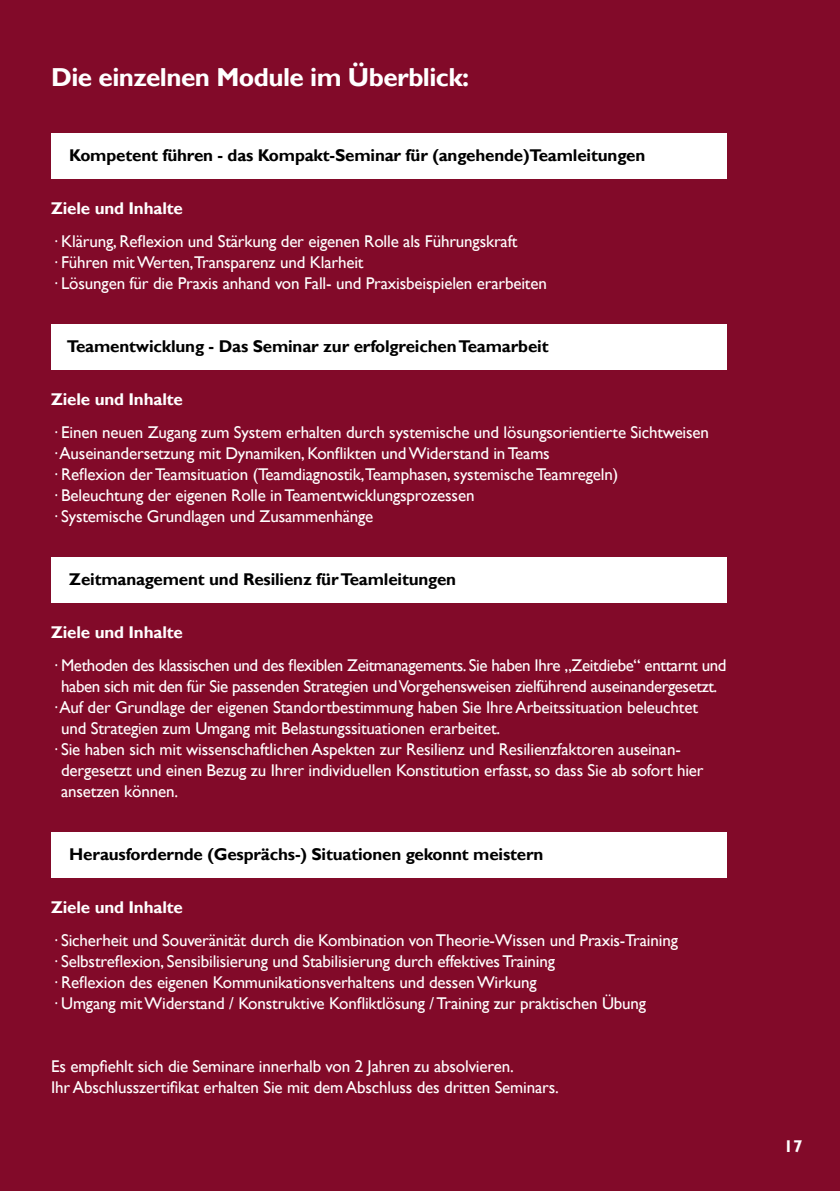
<style>
.page{position:relative;width:840px;height:1191px;background:#fff}
.page>*{position:absolute;margin:0;border:0;box-sizing:border-box;transform-origin:0 0}
.t1{font:700 26px "Gill Sans";letter-spacing:-.02em;color:#fff}
.t2{font:17px/21px "Gill Sans";letter-spacing:-.01em;color:#fff}
.t3{font:700 17px "Gill Sans";letter-spacing:-.01em;color:#000}
.t4{font:700 17px "Gill Sans";letter-spacing:-.01em;color:#fff}
</style>
<div class="page">
<div style="left:0;top:0;width:839px;height:1191px;background:#820a29"></div>
<div style="left:51px;top:133px;width:675px;height:46px;background:#fff"></div>
<div style="left:51px;top:325px;width:675px;height:45px;background:#fff"></div>
<div style="left:51px;top:557px;width:675px;height:45px;background:#fff"></div>
<div style="left:51px;top:832px;width:675px;height:45px;background:#fff"></div>
<h1 class="t1" style="left:51px;top:62px;width:419px">Die einzelnen Module im Überblick:</h1>
<p class="t3" style="left:69px;top:145px;width:577px">Kompetent führen - das Kompakt-Seminar für (angehende)Teamleitungen</p>
<p class="t4" style="left:51px;top:198px;width:133px">Ziele und Inhalte</p>
<p class="t2" style="left:51px;top:231px;width:497px">· Klärung, Reflexion und Stärkung der eigenen Rolle als Führungskraft<br>· Führen mit Werten,Transparenz und Klarheit<br>· Lösungen für die Praxis anhand von Fall- und Praxisbeispielen erarbeiten</p>
<p class="t3" style="left:67px;top:336px;width:483px">Teamentwicklung - Das Seminar zur erfolgreichen Teamarbeit</p>
<p class="t4" style="left:51px;top:389px;width:133px">Ziele und Inhalte</p>
<p class="t2" style="left:51px;top:422px;width:659px">· Einen neuen Zugang zum System erhalten durch systemische und lösungsorientierte Sichtweisen · Auseinandersetzung mit Dynamiken, Konflikten und Widerstand in Teams<br>· Reflexion der Teamsituation (Teamdiagnostik,Teamphasen, systemische Teamregeln)<br>· Beleuchtung der eigenen Rolle in Teamentwicklungsprozessen<br>· Systemische Grundlagen und Zusammenhänge</p>
<p class="t3" style="left:69px;top:569px;width:388px">Zeitmanagement und Resilienz für Teamleitungen</p>
<p class="t4" style="left:51px;top:622px;width:133px">Ziele und Inhalte</p>
<p class="t2" style="left:51px;top:655px;width:676px">· Methoden des klassischen und des flexiblen Zeitmanagements. Sie haben Ihre „Zeitdiebe“ enttarnt und</p>
<p class="t2" style="left:61px;top:676px;width:657px">haben sich mit den für Sie passenden Strategien und Vorgehensweisen zielführend auseinandergesetzt.</p>
<p class="t2" style="left:51px;top:697px;width:648px">· Auf der Grundlage der eigenen Standortbestimmung haben Sie Ihre Arbeitssituation beleuchtet</p>
<p class="t2" style="left:61px;top:718px;width:440px">und Strategien zum Umgang mit Belastungssituationen erarbeitet.</p>
<p class="t2" style="left:51px;top:739px;width:631px">· Sie haben sich mit wissenschaftlichen Aspekten zur Resilienz und Resilienzfaktoren auseinan-</p>
<p class="t2" style="left:61px;top:760px;width:643px">dergesetzt und einen Bezug zu Ihrer individuellen Konstitution erfasst, so dass Sie ab sofort hier</p>
<p class="t2" style="left:61px;top:781px;width:118px">ansetzen können.</p>
<p class="t3" style="left:69px;top:844px;width:475px">Herausfordernde (Gesprächs-) Situationen gekonnt meistern</p>
<p class="t4" style="left:51px;top:897px;width:133px">Ziele und Inhalte</p>
<p class="t2" style="left:51px;top:930px;width:628px">· Sicherheit und Souveränität durch die Kombination von Theorie-Wissen und Praxis-Training · Selbstreflexion, Sensibilisierung und Stabilisierung durch effektives Training<br>· Reflexion des eigenen Kommunikationsverhaltens und dessen Wirkung<br>· Umgang mit Widerstand / Konstruktive Konfliktlösung / Training zur praktischen Übung</p>
<p class="t2" style="left:51px;top:1056px;width:509px">Es empfiehlt sich die Seminare innerhalb von 2 Jahren zu absolvieren.<br>Ihr Abschlusszertifikat erhalten Sie mit dem Abschluss des dritten Seminars.</p>
<p class="t4" style="left:783px;top:1135px;width:20px">17</p>
</div>
